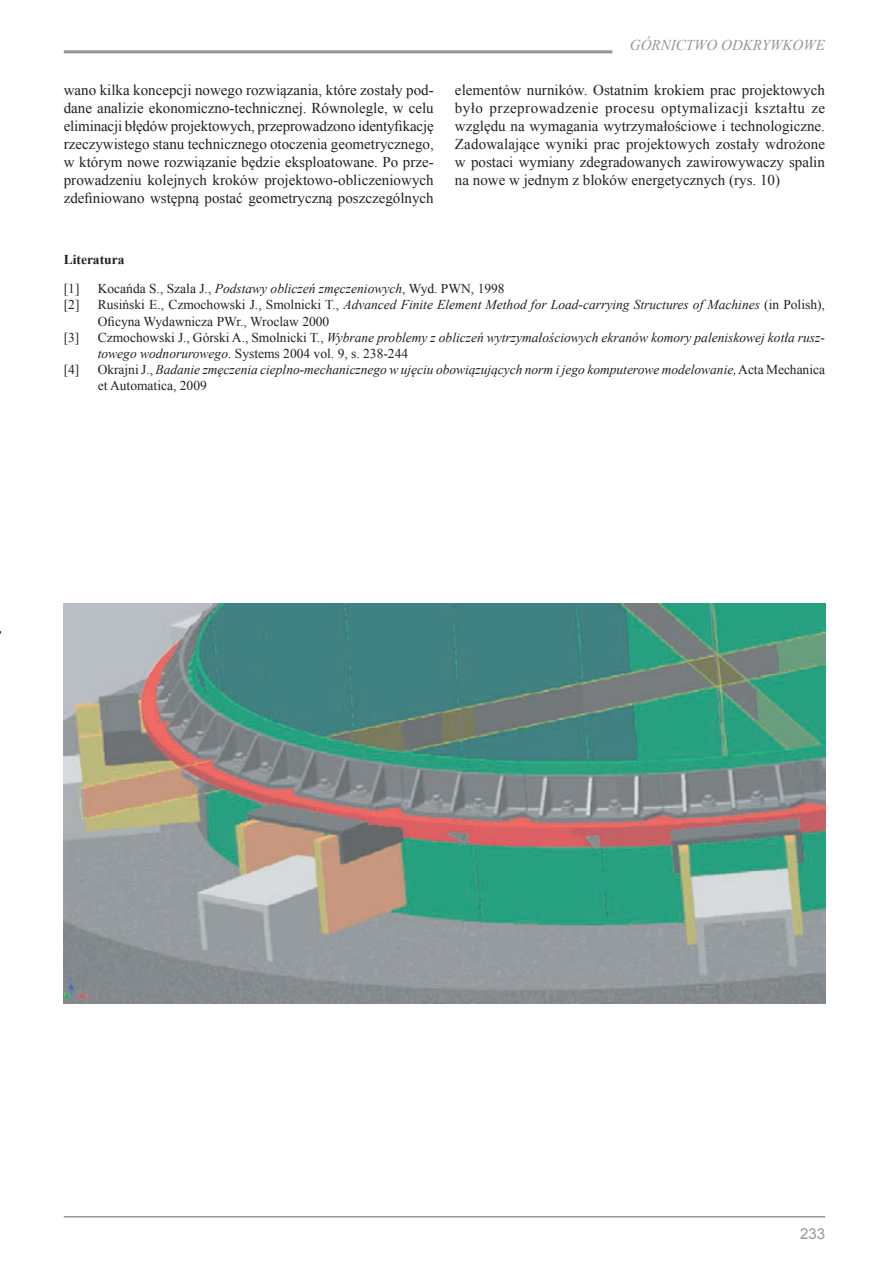
<style>
.page{position:relative;width:893px;height:1263px;background:#fff}
.page>*{position:absolute;margin:0;border:0;box-sizing:border-box;transform-origin:0 0}
.t1{font:15px/18px "Times New Roman";color:#231f20;text-align:justify}
.t2{font:italic 15px "Times New Roman";color:#939598}
.t3{font:15px "Arial";color:#939598}
.t4{font:italic 13.5px/16.2px "Times New Roman";letter-spacing:-.005em;color:#231f20}
.t5{font:13.5px/16.2px "Times New Roman";color:#231f20}
.t6{font:700 13.5px "Times New Roman";color:#231f20}
.s1{font-style:italic}
.s2{font-style:normal}
</style>
<div class="page">
<hr style="left:64px;top:1216px;width:761px;height:1px;background:#939598">
<hr style="left:64px;top:50px;width:548px;height:3px;background:#939598">
<img style="left:64px;top:604px;width:761px;height:399px">
<p class="t2" style="left:630px;top:35px;width:197px">GÓRNICTWO ODKRYWKOWE</p>
<p class="t1" style="left:64px;top:81px;width:372px">wano kilka koncepcji nowego rozwiązania, które zostały pod&shy;dane analizie ekonomiczno-technicznej. Równolegle, w celu eliminacji błędów projektowych, przeprowadzono identyfikację rzeczywistego stanu technicznego otoczenia geometrycznego, w którym nowe rozwiązanie będzie eksploatowane. Po prze&shy;prowadzeniu kolejnych kroków projektowo-obliczeniowych zdefiniowano wstępną postać geometryczną poszczególnych</p>
<p class="t1" style="left:455px;top:81px;width:372px">elementów nurników. Ostatnim krokiem prac projektowych było przeprowadzenie procesu optymalizacji kształtu ze względu na wymagania wytrzymałościowe i technologiczne.<br>Zadowalające wyniki prac projektowych zostały wdrożone w postaci wymiany zdegradowanych zawirowywaczy spalin na nowe w jednym z bloków energetycznych (rys. 10)</p>
<p class="t6" style="left:64px;top:250px;width:62px">Literatura</p>
<p class="t5" style="left:64px;top:280px;width:17px">[1]</p>
<p class="t5" style="left:98px;top:280px;width:408px">Kocańda S., Szala J., <span class="s1">Podstawy obliczeń zmęczeniowych</span>, Wyd. PWN, 1998</p>
<p class="t5" style="left:64px;top:297px;width:17px">[2]</p>
<p class="t5" style="left:98px;top:297px;width:729px">Rusiński E., Czmochowski J., Smolnicki T., <span class="s1">Advanced Finite Element Method for Load-carrying Structures of Machines</span> (in Polish),<br>Oficyna Wydawnicza PWr., Wroclaw 2000</p>
<p class="t5" style="left:64px;top:329px;width:17px">[3]</p>
<p class="t4" style="left:98px;top:329px;width:729px"><span class="s2">Czmochowski J., Górski A., Smolnicki T.,</span> Wybrane problemy z obliczeń wytrzymałościowych ekranów komory paleniskowej kotła rusz&shy;towego wodnorurowego<span class="s2">. Systems 2004 vol. 9, s. 238-244</span></p>
<p class="t5" style="left:64px;top:361px;width:17px">[4]</p>
<p class="t4" style="left:98px;top:361px;width:729px"><span class="s2">Okrajni J.,</span> Badanie zmęczenia cieplno-mechanicznego w ujęciu obowiązujących norm i jego komputerowe modelowanie, <span class="s2">Acta Mechanica et Automatica, 2009</span></p>
<p class="t3" style="left:800px;top:1224px;width:27px">233</p>
</div>
